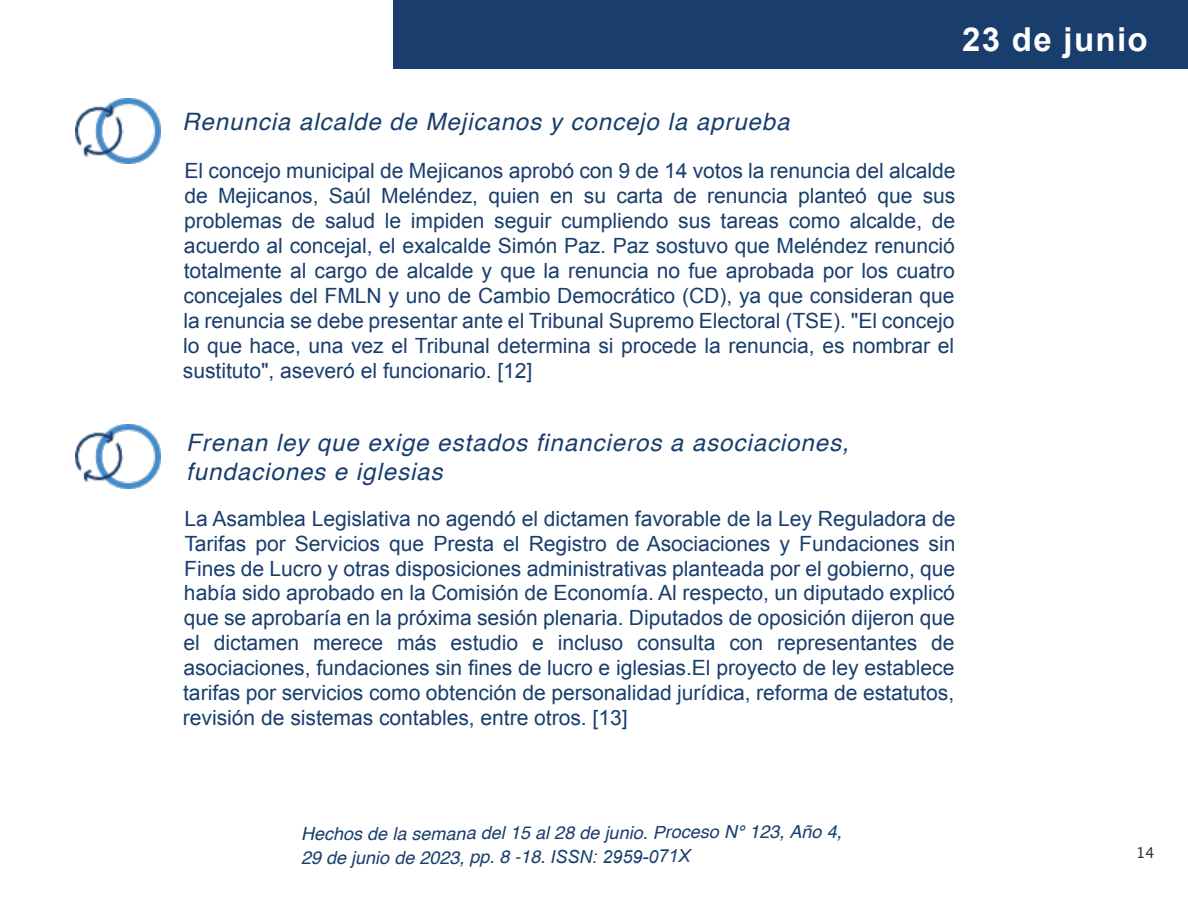
<style>
.page{position:relative;width:1188px;height:918px;background:#fff}
.page>*{position:absolute;margin:0;border:0;box-sizing:border-box;transform-origin:0 0}
.t1{font:700 33px "Arial";letter-spacing:.04em;color:#fff}
.t2{font:italic 24px/28.8px "Helvetica";letter-spacing:.04em;color:#193e6d}
.t3{font:21px/24.9px "Arial";letter-spacing:-.01em;color:#193e6d;text-align:justify}
.t4{font:italic 18px/24.8px "Helvetica";color:#193e6d}
.t5{font:15px "Lucida Grande";color:#333}
.s1{font-family:"Arial"}
</style>
<div class="page">
<img style="left:75px;top:99px;width:85px;height:64px">
<img style="left:75px;top:424px;width:85px;height:65px">
<div style="left:393px;top:0;width:795px;height:69px;background:#193e6d"></div>
<h1 class="t1" style="left:962px;top:27px;width:187px">23 de junio</h1>
<p class="t2" style="left:182px;top:108px;width:609px">Renuncia alcalde de Mejicanos y concejo la aprueba</p>
<p class="t3" style="left:183px;top:160px;width:774px">El concejo municipal de Mejicanos aprobó con 9 de 14 votos la renuncia del alcalde de Mejicanos, Saúl Meléndez, quien en su carta de renuncia planteó que sus problemas de salud le impiden seguir cumpliendo sus tareas como alcalde, de acuerdo al concejal, el exalcalde Simón Paz. Paz sostuvo que Meléndez renunció totalmente al cargo de alcalde y que la renuncia no fue aprobada por los cuatro concejales del FMLN y uno de Cambio Democrático (CD), ya que consideran que la renuncia se debe presentar ante el Tribunal Supremo Electoral (TSE). "El concejo lo que hace, una vez el Tribunal determina si procede la renuncia, es nombrar el sustituto", aseveró el funcionario. [12]</p>
<p class="t2" style="left:186px;top:430px;width:664px">Frenan ley que exige estados financieros a asociaciones, fundaciones e iglesias</p>
<p class="t3" style="left:183px;top:508px;width:774px">La Asamblea Legislativa no agendó el dictamen favorable de la Ley Reguladora de Tarifas por Servicios que Presta el Registro de Asociaciones y Fundaciones sin Fines de Lucro y otras disposiciones administrativas planteada por el gobierno, que había sido aprobado en la Comisión de Economía. Al respecto, un diputado explicó que se aprobaría en la próxima sesión plenaria. Diputados de oposición dĳeron que el dictamen merece más estudio e incluso consulta con representantes de asociaciones, fundaciones sin fines de lucro e iglesias.El proyecto de ley establece tarifas por servicios como obtención de personalidad jurídica, reforma de estatutos, revisión de sistemas contables, entre otros. [13]</p>
<p class="t4" style="left:301px;top:821px;width:542px">Hechos de la semana del 15 al 28 de junio. Proceso N° 123, Año 4,<br>29 de junio de 2023, pp. 8 -18. <span class="s1">ISSN: 2959-071X</span></p>
<p class="t5" style="left:1136px;top:847px;width:20px">14</p>
</div>
